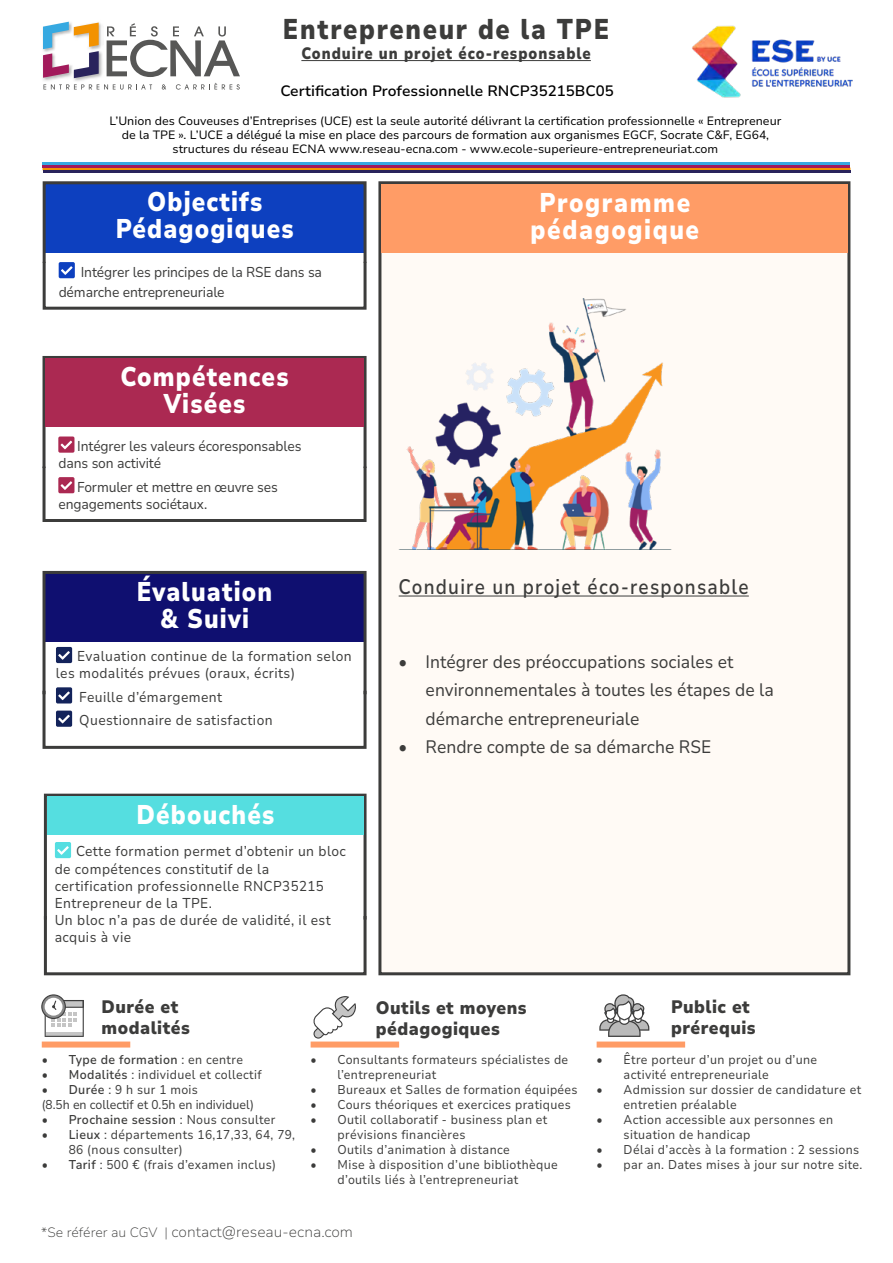
<style>
.page{position:relative;width:893px;height:1263px;background:#fff}
.page>*{position:absolute;margin:0;border:0;box-sizing:border-box;transform-origin:0 0}
.Left_Justify{font:900 28.5px "Nunito Sans 10 pt";letter-spacing:.07em;color:#3c3c3b;scale:.86 1}
.Center{font:900 27px "Nunito Sans 10 pt";letter-spacing:.05em;color:#fff;scale:.86 1}
.Left_Justify-2{font:900 27px "Nunito Sans 10 pt";letter-spacing:.07em;color:#fff;scale:.86 1}
.Left_Justify-3{font:600 21px "Nunito Sans 10 pt";letter-spacing:.07em;color:#3c3c3b;scale:.86 1}
.t1{font:18px/28.5px "Nunito Sans 10 pt";color:#3c3c3b;scale:.93 1}
.Left_Justify-4{font:900 18px/21.6px "Nunito Sans 10 pt";letter-spacing:.03em;color:#3c3c3b;scale:.93 1}
.Left_Justify-5{font:900 16.5px "Nunito Sans 10 pt";letter-spacing:.07em;color:#3c3c3b;scale:.86 1}
.t2{font:600 15px "Nunito Sans 10 pt";color:#000}
.t3{font:200 15px "Nunito Sans 10 pt";color:#3d3d3c}
.Left_Justify-6{font:14.25px/17.1px "Nunito Sans 10 pt";letter-spacing:.03em;color:#3c3c3b;scale:.93 1}
.Left_Justify-7{font:14.25px/19.5px "Nunito Sans 10 pt";letter-spacing:-.01em;color:#3c3c3b;scale:.93 1}
.Left_Justify-8{font:12.75px/15px "Nunito Sans 10 pt";letter-spacing:.03em;color:#3c3c3b;scale:.93 1}
.t4{font:600 12.75px "Nunito Sans 10 pt";letter-spacing:.03em;color:#3c3c3b;scale:.93 1}
.Left_Justify-9{font:12.75px "Nunito Sans 10 pt";color:#3c3c3b;scale:.93 1}
.t5{font:12px "Nunito Sans 10 pt";color:#000}
.s1{font-weight:400}
.s2{font-weight:600}
.s3{font-size:13.5px}
</style>
<div class="page">
<div style="left:378px;top:181px;width:472px;height:794px;background:#fffaf5;border:3px solid #3c3c3b"></div>
<div style="left:381px;top:184px;width:467px;height:68px;background:#ff9c66"></div>
<hr style="left:301px;top:60px;width:290px;height:1px;background:#3c3c3b">
<hr style="left:399px;top:596px;width:350px;height:1px;background:#3c3c3b">
<hr style="left:43px;top:168px;width:807px;height:2px;background:#f39200">
<hr style="left:43px;top:162px;width:807px;height:3px;background:#36a9e1">
<hr style="left:43px;top:165px;width:807px;height:3px;background:#a21a5b">
<hr style="left:43px;top:170px;width:807px;height:3px;background:#29235c">
<div style="left:43px;top:356px;width:324px;height:114px;border:3px solid #3c3c3b"></div>
<div style="left:45px;top:359px;width:319px;height:68px;background:#ab2952"></div>
<svg style="left:58px;top:436px;width:16px;height:17px"></svg>
<svg style="left:42px;top:464px;width:325px;height:58px"></svg>
<svg style="left:43px;top:84px;width:109px;height:6px"></svg>
<svg style="left:162px;top:84px;width:4px;height:6px"></svg>
<svg style="left:176px;top:83px;width:64px;height:7px"></svg>
<svg style="left:107px;top:23px;width:133px;height:54px"></svg>
<img style="left:99px;top:23px;width:3px;height:26px">
<img style="left:74px;top:51px;width:29px;height:30px">
<img style="left:43px;top:78px;width:31px;height:3px">
<svg style="left:43px;top:22px;width:56px;height:56px"></svg>
<div style="left:46px;top:184px;width:318px;height:68px;background:#0d40bf"></div>
<div style="left:43px;top:181px;width:324px;height:83px;border:3px solid #3c3c3b"></div>
<svg style="left:42px;top:259px;width:325px;height:51px"></svg>
<div style="left:45px;top:574px;width:319px;height:68px;background:#0f0f70"></div>
<div style="left:43px;top:571px;width:324px;height:125px;border:3px solid #3c3c3b"></div>
<svg style="left:42px;top:687px;width:325px;height:62px"></svg>
<svg style="left:56px;top:647px;width:16px;height:16px"></svg>
<img style="left:692px;top:25px;width:161px;height:73px">
<div style="left:44px;top:794px;width:323px;height:127px;border:3px solid #3c3c3b"></div>
<svg style="left:43px;top:913px;width:324px;height:63px"></svg>
<div style="left:47px;top:797px;width:317px;height:38px;background:#55dee0"></div>
<svg style="left:55px;top:842px;width:16px;height:16px"></svg>
<div style="left:597px;top:1041px;width:88px;height:6px;background:#ff9c66"></div>
<svg style="left:599px;top:994px;width:50px;height:43px"></svg>
<div style="left:311px;top:1041px;width:88px;height:6px;background:#ff9c66"></div>
<svg style="left:313px;top:996px;width:43px;height:42px"></svg>
<div style="left:42px;top:1041px;width:88px;height:6px;background:#ff9c66"></div>
<svg style="left:41px;top:994px;width:43px;height:43px"></svg>
<img style="left:399px;top:298px;width:273px;height:252px">
<p class="Left_Justify" style="left:283px;top:9px;width:381px">Entrepreneur de la TPE</p>
<p class="Left_Justify-5" style="left:301px;top:42px;width:338px">Conduire un projet éco-responsable</p>
<p class="t2" style="left:280px;top:80px;width:335px">Certification Professionnelle RNCP35215BC05</p>
<p class="t5" style="left:109px;top:112px;width:673px">L’Union des Couveuses d’Entreprises (UCE) est la seule autorité délivrant la certification professionnelle « Entrepreneur</p>
<p class="t5" style="left:122px;top:126px;width:649px">de la TPE ». L’UCE a délégué la mise en place des parcours de formation aux organismes EGCF, Socrate C&amp;F, EG64,</p>
<p class="t5" style="left:173px;top:141px;width:547px">structures du réseau ECNA www.reseau-ecna.com - www.ecole-superieure-entrepreneuriat.com</p>
<p class="Center" style="left:147px;top:183px;width:135px">Objectifs</p>
<p class="Center" style="left:116px;top:210px;width:208px">Pédagogiques</p>
<p class="Left_Justify-7" style="left:59px;top:262px;width:285px;text-indent:22px">Intégrer les principes de la RSE dans sa démarche entrepreneuriale</p>
<p class="Center" style="left:121px;top:357px;width:197px">Compétences</p>
<p class="Center" style="left:164px;top:384px;width:96px">Visées</p>
<p class="Left_Justify-7" style="left:77px;top:436px;width:243px">Intégrer les valeurs écoresponsables</p>
<p class="Left_Justify-7" style="left:59px;top:453px;width:112px">dans son activité</p>
<p class="Left_Justify-7" style="left:77px;top:476px;width:217px">Formuler et mettre en œuvre ses</p>
<p class="Left_Justify-7" style="left:59px;top:493px;width:161px">engagements sociétaux.</p>
<p class="Center" style="left:137px;top:572px;width:159px">Évaluation</p>
<p class="Center" style="left:160px;top:599px;width:105px">&amp; Suivi</p>
<p class="Left_Justify-6" style="left:56px;top:647px;width:320px;text-indent:21px">Evaluation continue de la formation selon les modalités prévues (oraux, écrits)</p>
<p class="Left_Justify-6" style="left:79px;top:688px;width:155px">Feuille d’émargement</p>
<p class="Left_Justify-6" style="left:79px;top:711px;width:209px">Questionnaire de satisfaction</p>
<p class="Center" style="left:136px;top:795px;width:162px">Débouchés</p>
<p class="Left_Justify-6" style="left:76px;top:842px;width:292px">Cette formation permet d’obtenir un bloc</p>
<p class="Left_Justify-6" style="left:55px;top:859px;width:232px">de compétences constitutif de la</p>
<p class="Left_Justify-6" style="left:55px;top:876px;width:291px">certification professionnelle RNCP35215</p>
<p class="Left_Justify-6" style="left:55px;top:894px;width:171px">Entrepreneur de la TPE.</p>
<p class="Left_Justify-6" style="left:55px;top:911px;width:298px">Un bloc n’a pas de durée de validité, il est acquis à vie</p>
<p class="Left_Justify-2" style="left:539px;top:183px;width:177px">Programme</p>
<p class="Left_Justify-2" style="left:531px;top:210px;width:197px">pédagogique</p>
<p class="Left_Justify-3" style="left:399px;top:572px;width:409px">Conduire un projet éco-responsable</p>
<p class="t1" style="left:426px;top:647px;width:376px;text-indent:-27px">• Intégrer des préoccupations sociales et environnementales à toutes les étapes de la démarche entrepreneuriale</p>
<p class="t1" style="left:399px;top:732px;width:338px">• Rendre compte de sa démarche RSE</p>
<p class="Left_Justify-4" style="left:102px;top:995px;width:84px">Durée et</p>
<p class="Left_Justify-4" style="left:102px;top:1016px;width:96px">modalités</p>
<p class="t4" style="left:42px;top:1050px;width:218px">• Type de formation <span class="s1">: en centre</span></p>
<p class="Left_Justify-8" style="left:42px;top:1066px;width:238px"><span class="s2">• Modalités</span> : individuel et collectif</p>
<p class="Left_Justify-8" style="left:42px;top:1081px;width:169px"><span class="s2">• Durée</span> : 9 h sur 1 mois</p>
<p class="Left_Justify-9" style="left:42px;top:1095px;width:230px">(8.5h en collectif et 0.5h en individuel)</p>
<p class="t4" style="left:42px;top:1110px;width:253px">• Prochaine session <span class="s1">: Nous consulter</span></p>
<p class="Left_Justify-8" style="left:69px;top:1126px;width:245px;text-indent:-27px"><span class="s2">• Lieux</span> : départements 16,17,33, 64, 79,<br>86 (nous consulter)</p>
<p class="Left_Justify-8" style="left:42px;top:1156px;width:253px"><span class="s2">• Tarif</span> : 500 € (frais d’examen inclus)</p>
<p class="Left_Justify-4" style="left:376px;top:996px;width:164px">Outils et moyens pédagogiques</p>
<p class="Left_Justify-8" style="left:338px;top:1051px;width:249px;text-indent:-27px">• Consultants formateurs spécialistes de l’entrepreneuriat</p>
<p class="Left_Justify-8" style="left:311px;top:1081px;width:289px">• Bureaux et Salles de formation équipées</p>
<p class="Left_Justify-8" style="left:311px;top:1096px;width:281px">• Cours théoriques et exercices pratiques</p>
<p class="Left_Justify-8" style="left:338px;top:1111px;width:227px;text-indent:-27px">• Outil collaboratif - business plan et prévisions financières</p>
<p class="Left_Justify-8" style="left:311px;top:1141px;width:216px">• Outils d’animation à distance</p>
<p class="Left_Justify-8" style="left:338px;top:1156px;width:238px;text-indent:-27px">• Mise à disposition d’une bibliothèque d’outils liés à l’entrepreneuriat</p>
<p class="t3" style="left:41px;top:1221px;width:313px"><span class="s3">*Se référer au CGV |</span> contact@reseau-ecna.com</p>
<p class="Left_Justify-4" style="left:671px;top:995px;width:86px">Public et</p>
<p class="Left_Justify-4" style="left:671px;top:1016px;width:92px">prérequis</p>
<p class="Left_Justify-8" style="left:624px;top:1051px;width:210px;text-indent:-27px">• Être porteur d’un projet ou d’une activité entrepreneuriale</p>
<p class="Left_Justify-8" style="left:624px;top:1081px;width:257px;text-indent:-27px">• Admission sur dossier de candidature et entretien préalable</p>
<p class="Left_Justify-8" style="left:624px;top:1111px;width:227px;text-indent:-27px">• Action accessible aux personnes en situation de handicap</p>
<p class="Left_Justify-8" style="left:597px;top:1141px;width:284px">• Délai d’accès à la formation : 2 sessions</p>
<p class="Left_Justify-8" style="left:597px;top:1156px;width:287px">• par an. Dates mises à jour sur notre site.</p>
</div>
